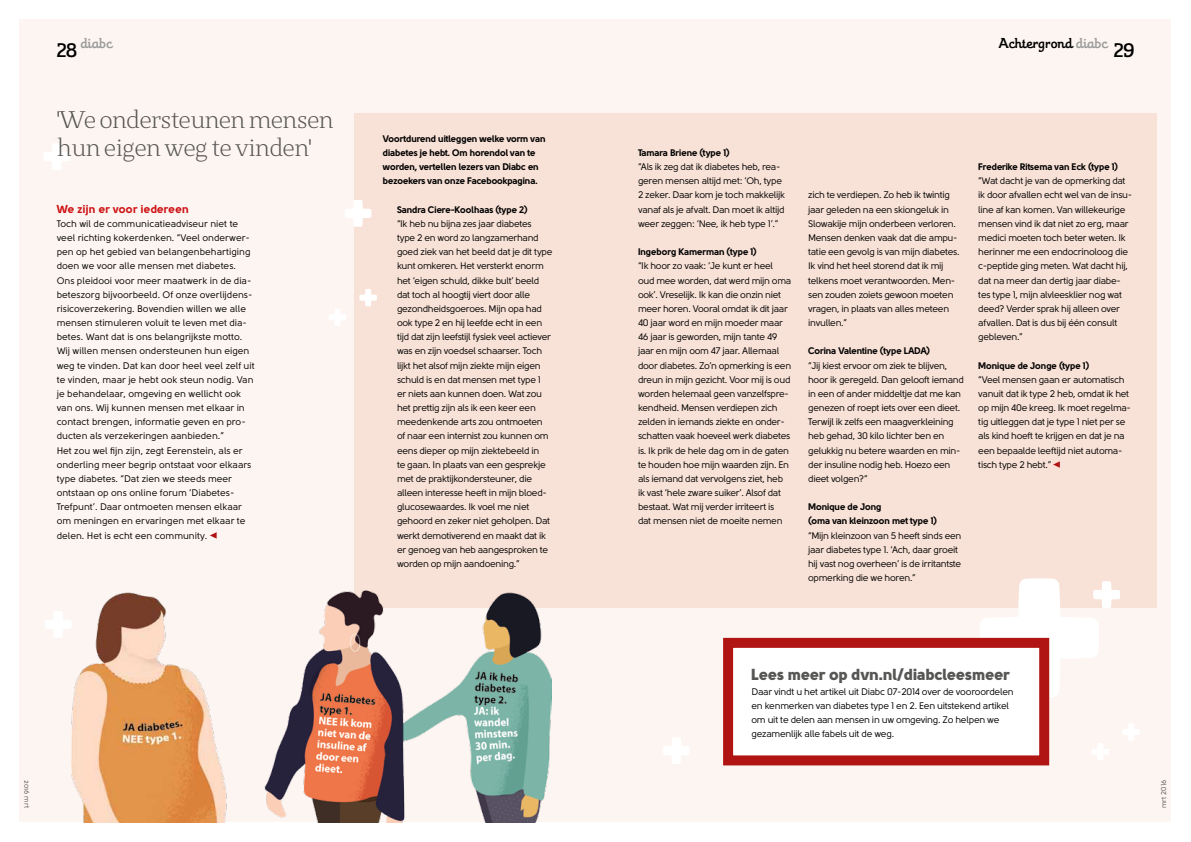
<style>
.page{position:relative;width:1191px;height:842px;background:#fff}
.page>*{position:absolute;margin:0;border:0;box-sizing:border-box;transform-origin:0 0}
.t1{font:300 24px/28.3px "St Marie";letter-spacing:-.03em;color:#565655}
.t2{font:16px "Solomon Sans Black";letter-spacing:-.01em;color:#565655}
.t3{font:14px "Theorem";letter-spacing:.02em;color:#000}
.t4{font:14px "Theorem";letter-spacing:.02em;color:#9c9c9d}
.t5{font:11.5px "Solomon Sans Bold";color:#cd1013}
.t6{font:9.5px/14.2px "Solomon Sans Normal";letter-spacing:-.03em;color:#000}
.t7{font:9.5px/14.2px "Solomon Sans Normal";color:#000}
.t8{font:9.5px/14.2px "Solomon Sans Bold";letter-spacing:-.03em;color:#000}
.t9{font:7px "Solomon Sans Normal";color:#565655}
.s1{font-size:19px;color:#000}
.s2{color:#9c9c9d}
.s3{font-size:19px}
</style>
<div class="page">
<div style="left:20px;top:20px;width:1151px;height:802px;background:#fdf5f1"></div>
<svg style="left:44px;top:143px;width:26px;height:27px"></svg>
<svg style="left:45px;top:611px;width:26px;height:27px"></svg>
<div style="left:354px;top:113px;width:803px;height:495px;background:#f8e1d6"></div>
<svg style="left:723px;top:637px;width:327px;height:129px;background:#b52624"></svg>
<svg style="left:345px;top:200px;width:26px;height:27px"></svg>
<svg style="left:663px;top:737px;width:27px;height:27px"></svg>
<svg style="left:359px;top:289px;width:18px;height:17px"></svg>
<svg style="left:728px;top:578px;width:412px;height:182px"></svg>
<svg style="left:329px;top:309px;width:17px;height:17px"></svg>
<svg style="left:210px;top:532px;width:7px;height:7px"></svg>
<img style="left:71px;top:592px;width:156px;height:230px">
<svg style="left:1053px;top:461px;width:6px;height:7px"></svg>
<img style="left:264px;top:590px;width:287px;height:232px">
<h3 class="t4" style="left:57px;top:35px;width:57px"><span class="s1">28</span> diabc</h3>
<h1 class="t1" style="left:57px;top:105px;width:278px">'We ondersteunen mensen hun eigen weg te vinden'</h1>
<p class="t5" style="left:57px;top:202px;width:134px">We zijn er voor iedereen</p>
<p class="t7" style="left:57px;top:216px;width:199px">Toch wil de communicatieadviseur niet te veel richting kokerdenken. “Veel onderwer&shy;pen op het gebied van belangenbehartiging doen we voor alle mensen met diabetes.<br>Ons pleidooi voor meer maatwerk in de dia&shy;beteszorg bijvoorbeeld. Of onze overlijdens&shy;risicoverzekering. Bovendien willen we alle mensen stimuleren voluit te leven met dia&shy;betes. Want dat is ons belangrijkste motto.<br>Wij willen mensen ondersteunen hun eigen weg te vinden. Dat kan door heel veel zelf uit te vinden, maar je hebt ook steun nodig. Van je behandelaar, omgeving en wellicht ook van ons. Wij kunnen mensen met elkaar in contact brengen, informatie geven en pro&shy;ducten als verzekeringen aanbieden.”<br>Het zou wel fijn zijn, zegt Eerenstein, als er onderling meer begrip ontstaat voor elkaars type diabetes. “Dat zien we steeds meer ontstaan op ons online forum ‘Diabetes-Trefpunt’. Daar ontmoeten mensen elkaar om meningen en ervaringen met elkaar te delen. Het is echt een community.</p>
<p class="t8" style="left:383px;top:131px;width:164px">Voortdurend uitleggen welke vorm van diabetes je hebt. Om horendol van te worden, vertellen lezers van Diabc en bezoekers van onze Facebookpagina.</p>
<p class="t8" style="left:397px;top:202px;width:133px">Sandra Ciere-Koolhaas (type 2)</p>
<p class="t6" style="left:397px;top:216px;width:157px">“Ik heb nu bijna zes jaar diabetes<br>type 2 en word zo langzamerhand goed ziek van het beeld dat je dit type kunt omkeren. Het versterkt enorm het ‘eigen schuld, dikke bult’ beeld dat toch al hoogtij viert door alle gezondheidsgoeroes. Mijn opa had ook type 2 en hij leefde echt in een tijd dat zijn leefstijl fysiek veel actiever was en zijn voedsel schaarser. Toch lijkt het alsof mijn ziekte mijn eigen schuld is en dat mensen met type 1 er niets aan kunnen doen. Wat zou het prettig zijn als ik een keer een meedenkende arts zou ontmoeten of naar een internist zou kunnen om eens dieper op mijn ziektebeeld in<br>te gaan. In plaats van een gesprekje met de praktijkondersteuner, die alleen interesse heeft in mijn bloed&shy;glucosewaardes. Ik voel me niet gehoord en zeker niet geholpen. Dat werkt demotiverend en maakt dat ik er genoeg van heb aangesproken te worden op mijn aandoening.”</p>
<p class="t9" style="left:31px;top:780px;width:29px;rotate:90deg">2016 mrt</p>
<h3 class="t3" style="left:999px;top:35px;width:137px">Achtergrond <span class="s2">diabc</span> <span class="s3">29</span></h3>
<p class="t8" style="left:638px;top:145px;width:93px">Tamara Briene (type 1)</p>
<p class="t6" style="left:638px;top:160px;width:149px">“Als ik zeg dat ik diabetes heb, rea&shy;geren mensen altijd met: ‘Oh, type 2 zeker. Daar kom je toch makkelijk vanaf als je afvalt. Dan moet ik altijd weer zeggen: ‘Nee, ik heb type 1’.”</p>
<p class="t8" style="left:638px;top:245px;width:120px">Ingeborg Kamerman (type 1)</p>
<p class="t6" style="left:638px;top:259px;width:155px">“Ik hoor zo vaak: ‘Je kunt er heel oud mee worden, dat werd mijn oma ook’. Vreselijk. Ik kan die onzin niet meer horen. Vooral omdat ik dit jaar 40 jaar word en mijn moeder maar 46 jaar is geworden, mijn tante 49 jaar en mijn oom 47 jaar. Allemaal door diabetes. Zo’n opmerking is een dreun in mijn gezicht. Voor mij is oud worden helemaal geen vanzelfspre&shy;kendheid. Mensen verdiepen zich zelden in iemands ziekte en onder&shy;schatten vaak hoeveel werk diabetes is. Ik prik de hele dag om in de gaten te houden hoe mijn waarden zijn. En als iemand dat vervolgens ziet, heb ik vast ‘hele zware suiker’. Alsof dat bestaat. Wat mij verder irriteert is<br>dat mensen niet de moeite nemen</p>
<p class="t6" style="left:808px;top:188px;width:153px">zich te verdiepen. Zo heb ik twintig jaar geleden na een skiongeluk in<br>Slowakije mijn onderbeen verloren.<br>Mensen denken vaak dat die ampu&shy;tatie een gevolg is van mijn diabetes.<br>Ik vind het heel storend dat ik mij telkens moet verantwoorden. Men&shy;sen zouden zoiets gewoon moeten vragen, in plaats van alles meteen invullen.”</p>
<p class="t8" style="left:808px;top:344px;width:124px">Corina Valentine (type LADA)</p>
<p class="t6" style="left:808px;top:358px;width:157px">“Jij kiest ervoor om ziek te blijven, hoor ik geregeld. Dan gelooft iemand in een of ander middeltje dat me kan genezen of roept iets over een dieet.<br>Terwijl ik zelfs een maagverkleining heb gehad, 30 kilo lichter ben en gelukkig nu betere waarden en min&shy;der insuline nodig heb. Hoezo een dieet volgen?”</p>
<p class="t8" style="left:808px;top:500px;width:130px">Monique de Jong<br>(oma van kleinzoon met type 1)</p>
<p class="t6" style="left:808px;top:528px;width:155px">“Mijn kleinzoon van 5 heeft sinds een jaar diabetes type 1. ‘Ach, daar groeit hij vast nog overheen’ is de irritantste opmerking die we horen.”</p>
<p class="t8" style="left:978px;top:160px;width:142px">Frederike Ritsema van Eck (type 1)</p>
<p class="t6" style="left:978px;top:174px;width:155px">“Wat dacht je van de opmerking dat ik door afvallen echt wel van de insu&shy;line af kan komen. Van willekeurige mensen vind ik dat niet zo erg, maar medici moeten toch beter weten. Ik herinner me een endocrinoloog die c-peptide ging meten. Wat dacht hij, dat na meer dan dertig jaar diabe&shy;tes type 1, mijn alvleesklier nog wat deed? Verder sprak hij alleen over afvallen. Dat is dus bij één consult gebleven.”</p>
<p class="t8" style="left:978px;top:358px;width:113px">Monique de Jonge (type 1)</p>
<p class="t6" style="left:978px;top:372px;width:154px">“Veel mensen gaan er automatisch vanuit dat ik type 2 heb, omdat ik het op mijn 40e kreeg. Ik moet regelma&shy;tig uitleggen dat je type 1 niet per se als kind hoeft te krijgen en dat je na een bepaalde leeftijd niet automa&shy;tisch type 2 hebt.”</p>
<h2 class="t2" style="left:751px;top:665px;width:260px">Lees meer op dvn.nl/diabcleesmeer</h2>
<p class="t6" style="left:751px;top:684px;width:264px">Daar vindt u het artikel uit Diabc 07-2014 over de vooroordelen en kenmerken van diabetes type 1 en 2. Een uitstekend artikel om uit te delen aan mensen in uw omgeving. Zo helpen we gezamenlijk alle fabels uit de weg.</p>
<p class="t9" style="left:1159px;top:808px;width:30px;rotate:-90deg">mrt 2016</p>
</div>
